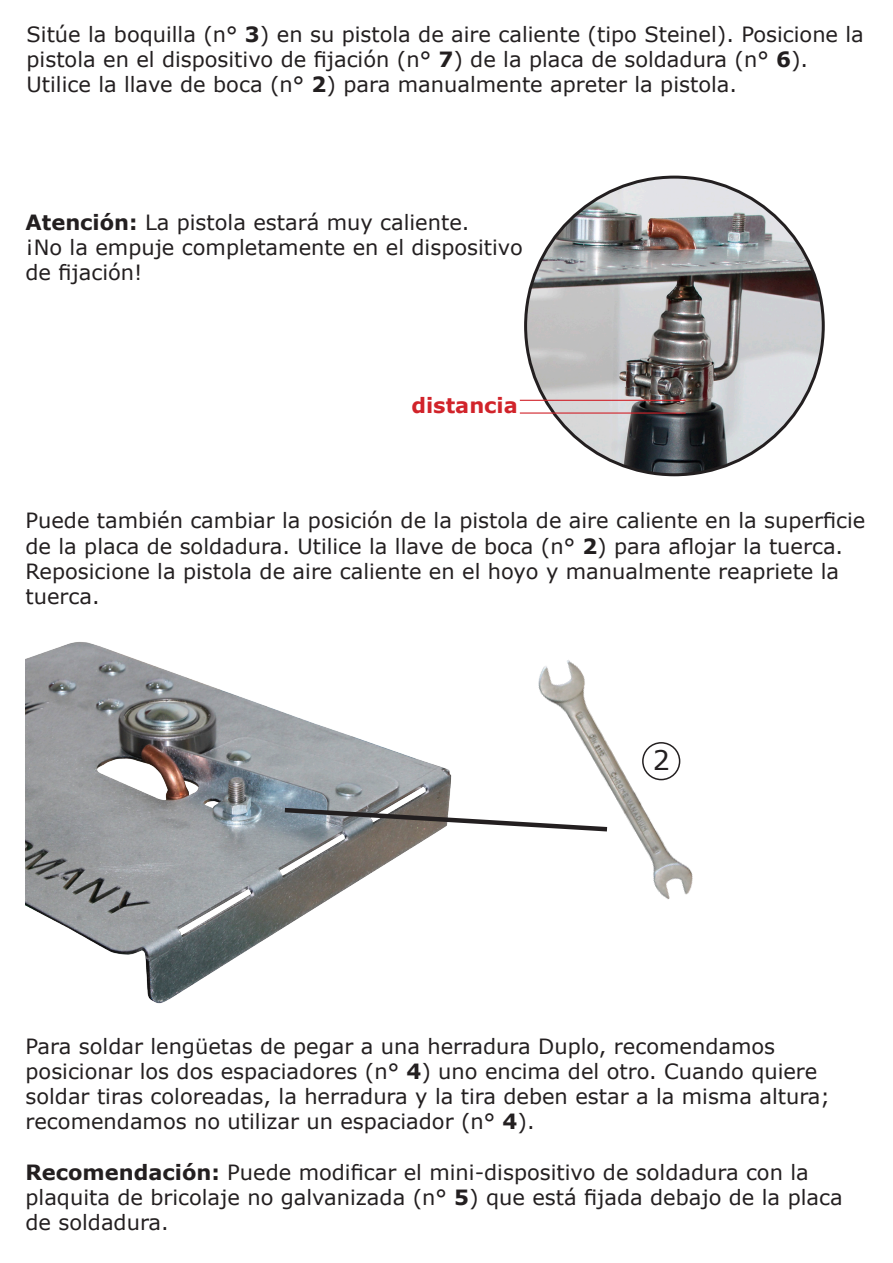
<style>
.page{position:relative;width:893px;height:1263px;background:#fff}
.page>*{position:absolute;margin:0;border:0;box-sizing:border-box;transform-origin:0 0}
.t1{font:27px "Verdana";color:#231f20}
.t2{font:21px/25.2px "Verdana";color:#231f20}
.t3{font:700 21px "Verdana";color:#d1232a}
.s1{font-weight:700}
</style>
<div class="page">
<img style="left:538px;top:660px;width:155px;height:239px">
<img style="left:26px;top:642px;width:426px;height:362px">
<img style="left:526px;top:177px;width:297px;height:298px;border-radius:149px">
<hr style="left:520px;top:412px;width:166px;height:2px;background:#d1232a">
<hr style="left:520px;top:400px;width:166px;height:1px;background:#d1232a">
<svg style="left:280px;top:805px;width:332px;height:29px"></svg>
<p class="t2" style="left:27px;top:21px;width:839px">Sitúe la boquilla (n° <span class="s1">3</span>) en su pistola de aire caliente (tipo Steinel). Posicione la pistola en el dispositivo de fijación (n° <span class="s1">7</span>) de la placa de soldadura (n° <span class="s1">6</span>).<br>Utilice la llave de boca (n° <span class="s1">2</span>) para manualmente apreter la pistola.</p>
<p class="t2" style="left:26px;top:209px;width:499px"><span class="s1">Atención:</span> La pistola estará muy caliente.<br>¡No la empuje completamente en el dispositivo de fijación!</p>
<p class="t3" style="left:411px;top:390px;width:108px">distancia</p>
<p class="t2" style="left:26px;top:508px;width:841px">Puede también cambiar la posición de la pistola de aire caliente en la superficie de la placa de soldadura. Utilice la llave de boca (n° <span class="s1">2</span>) para aflojar la tuerca.<br>Reposicione la pistola de aire caliente en el hoyo y manualmente reapriete la tuerca.</p>
<p class="t1" style="left:653px;top:742px;width:19px">2</p>
<p class="t2" style="left:26px;top:1033px;width:806px">Para soldar lengüetas de pegar a una herradura Duplo, recomendamos posicionar los dos espaciadores (n° <span class="s1">4</span>) uno encima del otro. Cuando quiere soldar tiras coloreadas, la herradura y la tira deben estar a la misma altura; recomendamos no utilizar un espaciador (n° <span class="s1">4</span>).</p>
<p class="t2" style="left:26px;top:1159px;width:819px"><span class="s1">Recomendación:</span> Puede modificar el mini-dispositivo de soldadura con la plaquita de bricolaje no galvanizada (n° <span class="s1">5</span>) que está fijada debajo de la placa de soldadura.</p>
</div>
